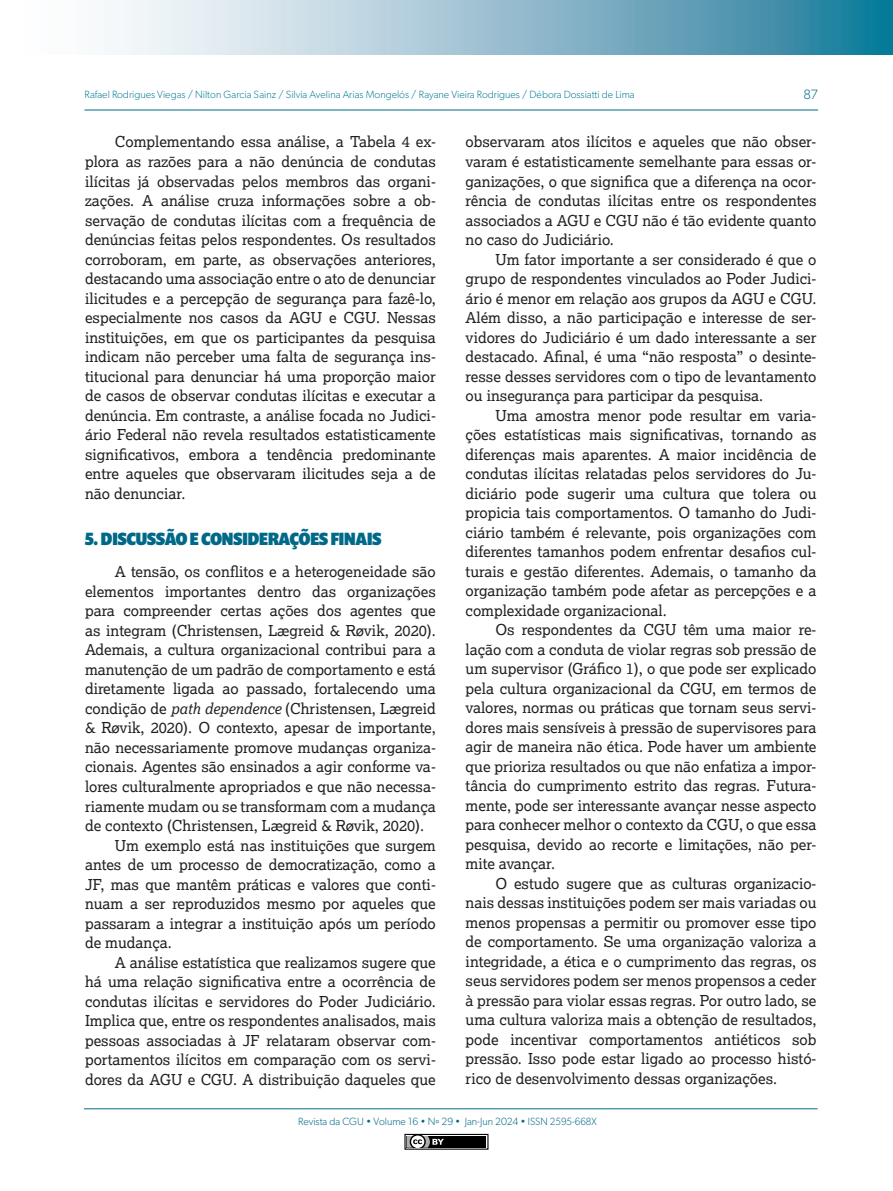
<style>
.page{position:relative;width:893px;height:1191px;background:#fff}
.page>*{position:absolute;margin:0;border:0;box-sizing:border-box;transform-origin:0 0}
.TÍTULO_DUAS_COLUNAS{font:900 18px "Prenton RP Cond";color:#006988}
.TEXTO_DUAS_COLUNAS{font:15px/19.5px "Lexia";color:#231f20;text-align:justify}
.t1{font:300 13.5px "Gibson";color:#006988}
.t2{font:300 10.5px "Gibson";color:#087d9a}
.t3{font:300 10.5px "Gibson";color:#006988}
.s1{font-style:italic}
</style>
<div class="page">
<svg style="left:113px;top:0;width:780px;height:54px;background:#92bdce"></svg>
<hr style="left:84px;top:110px;width:734px;height:1px;background:#006988">
<hr style="left:84px;top:1108px;width:734px;height:1px;background:#006988">
<div style="left:404px;top:1133px;width:84px;height:16px;border:1px solid #000"></div>
<div style="left:407px;top:1135px;width:79px;height:12px;background:#000"></div>
<svg style="left:407px;top:1135px;width:37px;height:12px"></svg>
<p class="t2" style="left:84px;top:88px;width:552px">Rafael Rodrigues Viegas / Nilton Garcia Sainz / Silvia Avelina Arias Mongelós / Rayane Vieira Rodrigues / Débora Dossiatti de Lima</p>
<p class="t1" style="left:803px;top:86px;width:16px">87</p>
<p class="TEXTO_DUAS_COLUNAS" style="left:85px;top:132px;width:352px;text-indent:30px">Complementando essa análise, a Tabela 4 ex&shy;plora as razões para a não denúncia de condutas ilícitas já observadas pelos membros das organi&shy;zações. A análise cruza informações sobre a ob&shy;servação de condutas ilícitas com a frequência de denúncias feitas pelos respondentes. Os resultados corroboram, em parte, as observações anteriores, destacando uma associação entre o ato de denunciar ilicitudes e a percepção de segurança para fazê-lo, especialmente nos casos da AGU e CGU. Nessas instituições, em que os participantes da pesquisa indicam não perceber uma falta de segurança ins&shy;titucional para denunciar há uma proporção maior de casos de observar condutas ilícitas e executar a denúncia. Em contraste, a análise focada no Judici&shy;ário Federal não revela resultados estatisticamente significativos, embora a tendência predominante entre aqueles que observaram ilicitudes seja a de não denunciar.</p>
<p class="TÍTULO_DUAS_COLUNAS" style="left:85px;top:527px;width:298px">5. DISCUSSÃO E CONSIDERAÇÕES FINAIS</p>
<p class="TEXTO_DUAS_COLUNAS" style="left:85px;top:562px;width:352px;text-indent:30px">A tensão, os conflitos e a heterogeneidade são elementos importantes dentro das organizações para compreender certas ações dos agentes que as integram (Christensen, Lægreid &amp; Røvik, 2020).<br>Ademais, a cultura organizacional contribui para a manutenção de um padrão de comportamento e está diretamente ligada ao passado, fortalecendo uma condição de <span class="s1">path dependence</span> (Christensen, Lægreid &amp; Røvik, 2020). O contexto, apesar de importante, não necessariamente promove mudanças organiza&shy;cionais. Agentes são ensinados a agir conforme va&shy;lores culturalmente apropriados e que não necessa&shy;riamente mudam ou se transformam com a mudança de contexto (Christensen, Lægreid &amp; Røvik, 2020).</p>
<p class="TEXTO_DUAS_COLUNAS" style="left:85px;top:835px;width:352px;text-indent:30px">Um exemplo está nas instituições que surgem antes de um processo de democratização, como a JF, mas que mantêm práticas e valores que conti&shy;nuam a ser reproduzidos mesmo por aqueles que passaram a integrar a instituição após um período de mudança.</p>
<p class="TEXTO_DUAS_COLUNAS" style="left:85px;top:952px;width:352px;text-indent:30px">A análise estatística que realizamos sugere que há uma relação significativa entre a ocorrência de condutas ilícitas e servidores do Poder Judiciário.<br>Implica que, entre os respondentes analisados, mais pessoas associadas à JF relataram observar com&shy;portamentos ilícitos em comparação com os servi&shy;dores da AGU e CGU. A distribuição daqueles que</p>
<p class="TEXTO_DUAS_COLUNAS" style="left:466px;top:132px;width:352px">observaram atos ilícitos e aqueles que não obser&shy;varam é estatisticamente semelhante para essas or&shy;ganizações, o que significa que a diferença na ocor&shy;rência de condutas ilícitas entre os respondentes associados a AGU e CGU não é tão evidente quanto no caso do Judiciário.</p>
<p class="TEXTO_DUAS_COLUNAS" style="left:466px;top:249px;width:352px;text-indent:30px">Um fator importante a ser considerado é que o grupo de respondentes vinculados ao Poder Judici&shy;ário é menor em relação aos grupos da AGU e CGU.<br>Além disso, a não participação e interesse de ser&shy;vidores do Judiciário é um dado interessante a ser destacado. Afinal, é uma “não resposta” o desinte&shy;resse desses servidores com o tipo de levantamento ou insegurança para participar da pesquisa.</p>
<p class="TEXTO_DUAS_COLUNAS" style="left:466px;top:405px;width:352px;text-indent:30px">Uma amostra menor pode resultar em varia&shy;ções estatísticas mais significativas, tornando as diferenças mais aparentes. A maior incidência de condutas ilícitas relatadas pelos servidores do Ju&shy;diciário pode sugerir uma cultura que tolera ou propicia tais comportamentos. O tamanho do Judi&shy;ciário também é relevante, pois organizações com diferentes tamanhos podem enfrentar desafios cul&shy;turais e gestão diferentes. Ademais, o tamanho da organização também pode afetar as percepções e a complexidade organizacional.</p>
<p class="TEXTO_DUAS_COLUNAS" style="left:466px;top:619px;width:352px;text-indent:30px">Os respondentes da CGU têm uma maior re&shy;lação com a conduta de violar regras sob pressão de um supervisor (Gráfico 1), o que pode ser explicado pela cultura organizacional da CGU, em termos de valores, normas ou práticas que tornam seus servi&shy;dores mais sensíveis à pressão de supervisores para agir de maneira não ética. Pode haver um ambiente que prioriza resultados ou que não enfatiza a impor&shy;tância do cumprimento estrito das regras. Futura&shy;mente, pode ser interessante avançar nesse aspecto para conhecer melhor o contexto da CGU, o que essa pesquisa, devido ao recorte e limitações, não per&shy;mite avançar.</p>
<p class="TEXTO_DUAS_COLUNAS" style="left:466px;top:873px;width:352px;text-indent:30px">O estudo sugere que as culturas organizacio&shy;nais dessas instituições podem ser mais variadas ou menos propensas a permitir ou promover esse tipo de comportamento. Se uma organização valoriza a integridade, a ética e o cumprimento das regras, os seus servidores podem ser menos propensos a ceder à pressão para violar essas regras. Por outro lado, se uma cultura valoriza mais a obtenção de resultados, pode incentivar comportamentos antiéticos sob pressão. Isso pode estar ligado ao processo histó&shy;rico de desenvolvimento dessas organizações.</p>
<p class="t3" style="left:298px;top:1115px;width:300px">Revista da CGU • Volume 16 • Nº 29 • Jan-Jun 2024 • ISSN 2595-668X</p>
</div>
